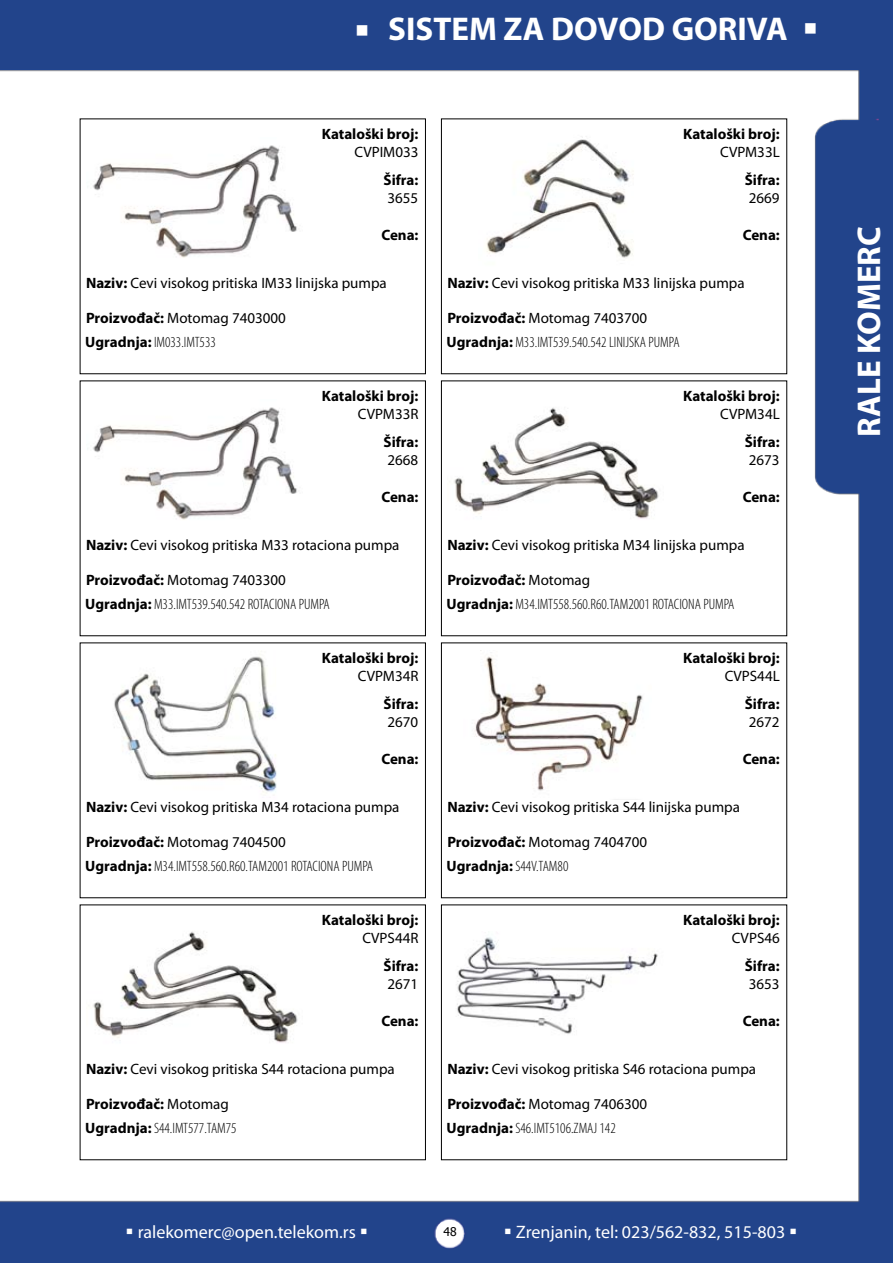
<style>
.page{position:relative;width:893px;height:1263px;background:#fff}
.page>*{position:absolute;margin:0;border:0;box-sizing:border-box;transform-origin:0 0}
.t1{font:700 33px "Myriad Pro";color:#fff}
.t2{font:18px "Myriad Pro";color:#fff}
.t3{font:18px "Wingdings";color:#fff}
.t4{font:15px "Myriad Pro";color:#000}
.t5{font:700 15px/24px "Myriad Pro";color:#000}
.t6{font:300 condensed 15px/24px "Myriad Pro";color:#000}
.t7{font:12px "Tahoma";color:#000}
.s1{font-weight:700}
.s2{font-weight:400}
.s3{font-weight:300;font-stretch:condensed}
.s4{font-weight:700;font-stretch:normal}
.s5{font-weight:400;font-stretch:normal}
</style>
<div class="page">
<img style="left:0;top:0;width:893px;height:1263px">
<img style="left:86px;top:137px;width:220px;height:128px">
<img style="left:478px;top:127px;width:158px;height:148px">
<img style="left:86px;top:399px;width:220px;height:128px">
<img style="left:448px;top:398px;width:219px;height:130px">
<img style="left:104px;top:651px;width:184px;height:148px">
<img style="left:463px;top:651px;width:188px;height:148px">
<img style="left:86px;top:922px;width:220px;height:130px">
<img style="left:448px;top:931px;width:219px;height:112px">
<h1 class="t1" style="left:388px;top:8px;width:401px">SISTEM ZA DOVOD GORIVA</h1>
<p class="t3" style="left:355px;top:21px;width:15px">■</p>
<p class="t3" style="left:804px;top:19px;width:15px">■</p>
<p class="t5" style="left:322px;top:121px;width:98px">Kataloški broj:</p>
<p class="t4" style="left:354px;top:142px;width:65px">CVPIM033</p>
<p class="t5" style="left:683px;top:121px;width:98px">Kataloški broj:</p>
<p class="t4" style="left:720px;top:142px;width:61px">CVPM33L</p>
<p class="t5" style="left:384px;top:167px;width:36px">Šifra:</p>
<p class="t4" style="left:387px;top:188px;width:32px">3655</p>
<p class="t5" style="left:745px;top:167px;width:36px">Šifra:</p>
<p class="t4" style="left:749px;top:188px;width:32px">2669</p>
<p class="t5" style="left:381px;top:223px;width:39px">Cena:</p>
<p class="t5" style="left:743px;top:223px;width:39px">Cena:</p>
<p class="t4" style="left:86px;top:274px;width:302px"><span class="s1">Naziv:</span> Cevi visokog pritiska IM33 linijska pumpa</p>
<p class="t5" style="left:85px;top:305px;width:202px">Proizvođač: <span class="s2">Motomag 7403000<br></span>Ugradnja: <span class="s3">IM033.IMT533</span></p>
<p class="t4" style="left:447px;top:274px;width:299px"><span class="s1">Naziv:</span> Cevi visokog pritiska M33 linijska pumpa</p>
<p class="t6" style="left:447px;top:306px;width:235px"><span class="s4">Proizvođač:</span> <span class="s5">Motomag 7403700<br></span><span class="s4">Ugradnja:</span> M33.IMT539.540.542 LINIJSKA PUMPA</p>
<p class="t5" style="left:322px;top:383px;width:98px">Kataloški broj:</p>
<p class="t4" style="left:358px;top:404px;width:62px">CVPM33R</p>
<p class="t5" style="left:683px;top:383px;width:98px">Kataloški broj:</p>
<p class="t4" style="left:720px;top:404px;width:61px">CVPM34L</p>
<p class="t5" style="left:384px;top:429px;width:36px">Šifra:</p>
<p class="t4" style="left:387px;top:450px;width:32px">2668</p>
<p class="t5" style="left:745px;top:429px;width:36px">Šifra:</p>
<p class="t4" style="left:749px;top:450px;width:32px">2673</p>
<p class="t5" style="left:381px;top:485px;width:39px">Cena:</p>
<p class="t5" style="left:743px;top:485px;width:39px">Cena:</p>
<p class="t4" style="left:86px;top:536px;width:315px"><span class="s1">Naziv:</span> Cevi visokog pritiska M33 rotaciona pumpa</p>
<p class="t6" style="left:85px;top:568px;width:246px"><span class="s4">Proizvođač:</span> <span class="s5">Motomag 7403300<br></span><span class="s4">Ugradnja:</span> M33.IMT539.540.542 ROTACIONA PUMPA</p>
<p class="t4" style="left:447px;top:536px;width:299px"><span class="s1">Naziv:</span> Cevi visokog pritiska M34 linijska pumpa</p>
<p class="t6" style="left:447px;top:568px;width:289px"><span class="s4">Proizvođač:</span> <span class="s5">Motomag<br></span><span class="s4">Ugradnja:</span> M34.IMT558.560.R60.TAM2001 ROTACIONA PUMPA</p>
<p class="t5" style="left:322px;top:645px;width:98px">Kataloški broj:</p>
<p class="t4" style="left:358px;top:666px;width:62px">CVPM34R</p>
<p class="t5" style="left:683px;top:645px;width:98px">Kataloški broj:</p>
<p class="t4" style="left:725px;top:666px;width:57px">CVPS44L</p>
<p class="t5" style="left:384px;top:691px;width:36px">Šifra:</p>
<p class="t4" style="left:387px;top:712px;width:32px">2670</p>
<p class="t5" style="left:745px;top:691px;width:36px">Šifra:</p>
<p class="t4" style="left:749px;top:712px;width:32px">2672</p>
<p class="t5" style="left:381px;top:747px;width:39px">Cena:</p>
<p class="t5" style="left:743px;top:747px;width:39px">Cena:</p>
<p class="t4" style="left:86px;top:798px;width:315px"><span class="s1">Naziv:</span> Cevi visokog pritiska M34 rotaciona pumpa</p>
<p class="t6" style="left:85px;top:830px;width:289px"><span class="s4">Proizvođač:</span> <span class="s5">Motomag 7404500<br></span><span class="s4">Ugradnja:</span> M34.IMT558.560.R60.TAM2001 ROTACIONA PUMPA</p>
<p class="t4" style="left:447px;top:798px;width:294px"><span class="s1">Naziv:</span> Cevi visokog pritiska S44 linijska pumpa</p>
<p class="t5" style="left:447px;top:829px;width:202px">Proizvođač: <span class="s2">Motomag 7404700<br></span>Ugradnja: <span class="s3">S44V.TAM80</span></p>
<p class="t5" style="left:322px;top:907px;width:98px">Kataloški broj:</p>
<p class="t4" style="left:362px;top:928px;width:58px">CVPS44R</p>
<p class="t5" style="left:683px;top:907px;width:98px">Kataloški broj:</p>
<p class="t4" style="left:732px;top:928px;width:50px">CVPS46</p>
<p class="t5" style="left:384px;top:953px;width:36px">Šifra:</p>
<p class="t4" style="left:387px;top:974px;width:32px">2671</p>
<p class="t5" style="left:745px;top:953px;width:36px">Šifra:</p>
<p class="t4" style="left:749px;top:974px;width:32px">3653</p>
<p class="t5" style="left:381px;top:1009px;width:39px">Cena:</p>
<p class="t5" style="left:743px;top:1009px;width:39px">Cena:</p>
<p class="t4" style="left:86px;top:1060px;width:310px"><span class="s1">Naziv:</span> Cevi visokog pritiska S44 rotaciona pumpa</p>
<p class="t5" style="left:85px;top:1091px;width:153px">Proizvođač: <span class="s2">Motomag<br></span>Ugradnja: <span class="s3">S44.IMT577.TAM75</span></p>
<p class="t4" style="left:447px;top:1060px;width:310px"><span class="s1">Naziv:</span> Cevi visokog pritiska S46 rotaciona pumpa</p>
<p class="t5" style="left:447px;top:1091px;width:202px">Proizvođač: <span class="s2">Motomag 7406300<br></span>Ugradnja: <span class="s3">S46.IMT5106.ZMAJ 142</span></p>
<p class="t2" style="left:126px;top:1221px;width:244px">▪ ralekomerc@open.telekom.rs ▪</p>
<p class="t2" style="left:504px;top:1221px;width:295px">▪ Zrenjanin, tel: 023/562-832, 515-803 ▪</p>
<p class="t7" style="left:444px;top:1224px;width:15px">48</p>
<h1 class="t1" style="left:848px;top:437px;width:212px;rotate:-90deg">RALE KOMERC</h1>
</div>
